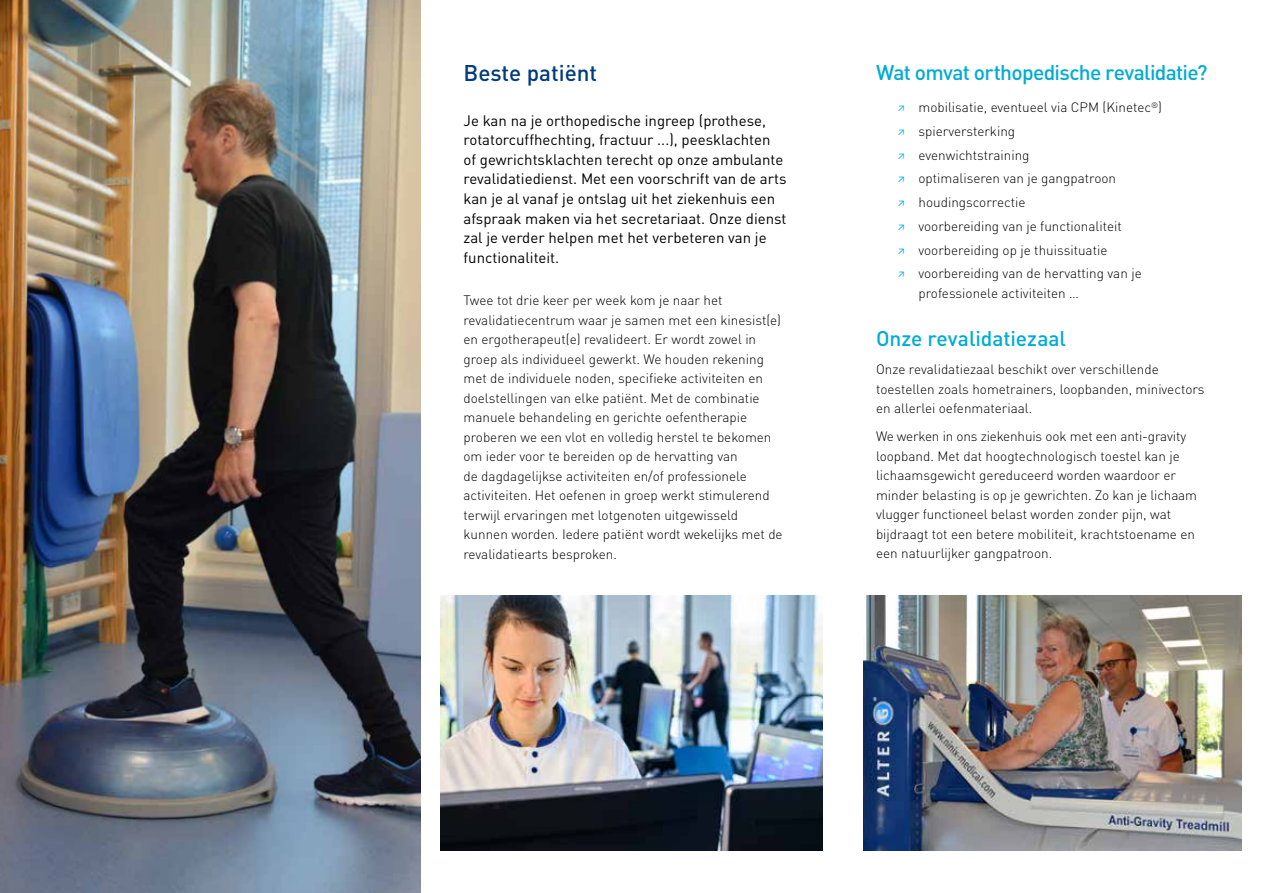
<style>
.page{position:relative;width:1263px;height:893px;background:#fff}
.page>*{position:absolute;margin:0;border:0;box-sizing:border-box;transform-origin:0 0}
.t1{font:500 22.5px "DINOT";color:#003c7e}
.t2{font:500 21px "DINOT";letter-spacing:-.03em;color:#00acd4}
.t3{font:500 21px "DINOT";letter-spacing:-.005em;color:#00acd4}
.t4{font:15px/19.5px "DINOT";color:#000}
.t5{font:300 13.5px/19.5px "DINOT";color:#000}
.s1{font-weight:400;font-stretch:condensed;color:#00aeef}
</style>
<div class="page">
<img style="left:440px;top:595px;width:383px;height:255px">
<img style="left:0;top:0;width:421px;height:893px">
<img style="left:863px;top:595px;width:379px;height:255px">
<h1 class="t1" style="left:463px;top:58px;width:135px">Beste patiënt</h1>
<p class="t4" style="left:463px;top:111px;width:324px">Je kan na je orthopedische ingreep (prothese, rotatorcuffhechting, fractuur ...), peesklachten of gewrichtsklachten terecht op onze ambulante revalidatiedienst. Met een voorschrift van de arts kan je al vanaf je ontslag uit het ziekenhuis een afspraak maken via het secretariaat. Onze dienst zal je verder helpen met het verbeteren van je functionaliteit.</p>
<p class="t5" style="left:463px;top:291px;width:321px">Twee tot drie keer per week kom je naar het revalidatiecentrum waar je samen met een kinesist(e) en ergotherapeut(e) revalideert. Er wordt zowel in groep als individueel gewerkt. We houden rekening met de individuele noden, specifieke activiteiten en doelstellingen van elke patiënt. Met de combinatie manuele behandeling en gerichte oefentherapie proberen we een vlot en volledig herstel te bekomen om ieder voor te bereiden op de hervatting van<br>de dagdagelijkse activiteiten en/of professionele activiteiten. Het oefenen in groep werkt stimulerend terwijl ervaringen met lotgenoten uitgewisseld kunnen worden. Iedere patiënt wordt wekelijks met de revalidatiearts besproken.</p>
<h2 class="t2" style="left:876px;top:59px;width:333px">Wat omvat orthopedische revalidatie?</h2>
<p class="t5" style="left:897px;top:95px;width:266px;line-height:23.7px"><span class="s1">↗</span> mobilisatie, eventueel via CPM (Kinetec<sup>®</sup>) <span class="s1">↗</span> spierversterking<br><span class="s1">↗</span> evenwichtstraining<br><span class="s1">↗</span> optimaliseren van je gangpatroon<br><span class="s1">↗</span> houdingscorrectie<br><span class="s1">↗</span> voorbereiding van je functionaliteit<br><span class="s1">↗</span> voorbereiding op je thuissituatie<br><span class="s1">↗</span> voorbereiding van de hervatting van je</p>
<p class="t5" style="left:918px;top:283px;width:162px">professionele activiteiten …</p>
<h2 class="t3" style="left:876px;top:325px;width:191px">Onze revalidatiezaal</h2>
<p class="t5" style="left:876px;top:360px;width:330px">Onze revalidatiezaal beschikt over verschillende toestellen zoals hometrainers, loopbanden, minivectors en allerlei oefenmateriaal.</p>
<p class="t5" style="left:876px;top:427px;width:323px">We werken in ons ziekenhuis ook met een anti-gravity loopband. Met dat hoogtechnologisch toestel kan je lichaamsgewicht gereduceerd worden waardoor er minder belasting is op je gewrichten. Zo kan je lichaam vlugger functioneel belast worden zonder pijn, wat bijdraagt tot een betere mobiliteit, krachtstoename en een natuurlijker gangpatroon.</p>
</div>
